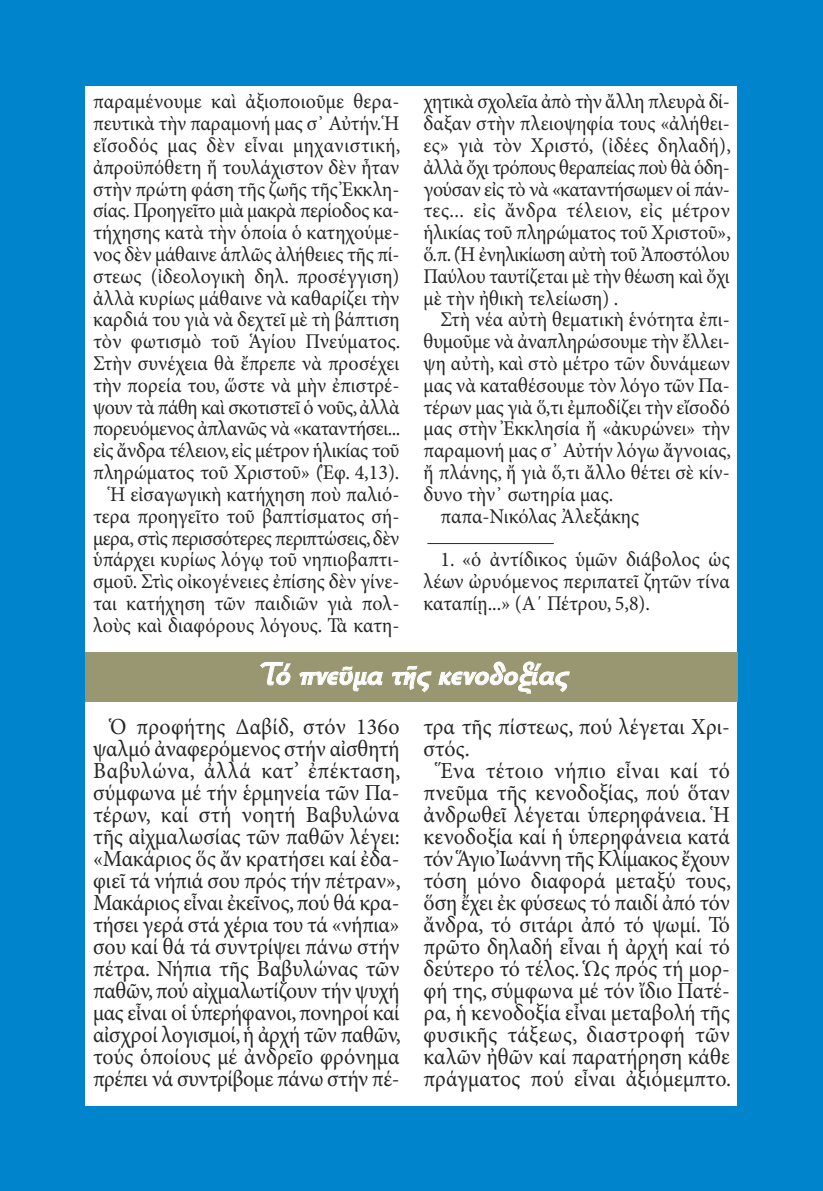
<style>
.page{position:relative;width:823px;height:1191px;background:#fff}
.page>*{position:absolute;margin:0;border:0;box-sizing:border-box;transform-origin:0 0}
.t1{font:italic 32px "Autokratorika Bold Pt";color:#fff}
.t2{font:23px/22px "Minion Pro";color:#272627;text-align:justify;scale:.95 1}
.t3{font:21px/21.8px "Minion Pro";letter-spacing:-.005em;color:#272627;text-align:justify;scale:.95 1}
</style>
<div class="page">
<div style="left:0;top:1px;width:85px;height:1190px;background:#0085cc"></div>
<div style="left:1px;top:0;width:821px;height:85px;background:#0085cc"></div>
<div style="left:737px;top:0;width:85px;height:1185px;background:#0085cc"></div>
<div style="left:9px;top:1106px;width:813px;height:84px;background:#0085cc"></div>
<div style="left:85px;top:652px;width:652px;height:49px;background:#999771"></div>
<hr style="left:427px;top:543px;width:126px;height:1px;background:#272627">
<p class="t3" style="left:93px;top:93px;width:325px;text-align:right">παραμένουμε καὶ ἀξιοποιοῦμε θερα&shy;πευτικὰ τὴν παραμονή μας σ᾽ Αὐτήν.Ἡ εἴσοδός μας δὲν εἶναι μηχανιστική, ἀπροϋπόθετη ἤ τουλάχιστον δὲν ἦταν στὴν πρώτη φάση τῆς ζωῆς τῆς Ἐκκλη&shy;σίας. Προηγεῖτο μιὰ μακρὰ περίοδος κα&shy;τήχησης κατὰ τὴν ὁποία ὁ κατηχούμε&shy;νος δὲν μάθαινε ἁπλῶς ἀλήθειες τῆς πί&shy;στεως (ἰδεολογικὴ δηλ. προσέγγιση) ἀλλὰ κυρίως μάθαινε νὰ καθαρίζει τὴν καρδιά του γιὰ νὰ δεχτεῖ μὲ τὴ βάπτιση τὸν φωτισμὸ τοῦ Ἁγίου Πνεύματος.<br>Στὴν συνέχεια θὰ ἔπρεπε νὰ προσέχει τὴν πορεία του, ὥστε νὰ μὴν ἐπιστρέ&shy;ψουν τὰ πάθη καὶ σκοτιστεῖ ὁ νοῦς,ἀλλὰ πορευόμενος ἀπλανῶς νὰ «καταντήσει... εἰς ἄνδρα τέλειον, εἰς μέτρον ἡλικίας τοῦ πληρώματος τοῦ Χριστοῦ» (Ἐφ. 4,13).<br>Ἡ εἰσαγωγικὴ κατήχηση ποὺ παλιό&shy;τερα προηγεῖτο τοῦ βαπτίσματος σή&shy;μερα, στὶς περισσότερες περιπτώσεις,δὲν ὑπάρχει κυρίως λόγῳ τοῦ νηπιοβαπτι&shy;σμοῦ. Στὶς οἰκογένειες ἐπίσης δὲν γίνε&shy;ται κατήχηση τῶν παιδιῶν γιὰ πολ&shy;λοὺς καὶ διαφόρους λόγους. Τὰ κατη-</p>
<p class="t3" style="left:423px;top:93px;width:325px">χητικὰ σχολεῖα ἀπὸ τὴν ἄλλη πλευρὰ δί&shy;δαξαν στὴν πλειοψηφία τους «ἀλήθει&shy;ες» γιὰ τὸν Χριστό, (ἰδέες δηλαδή), ἀλλὰ ὄχι τρόπους θεραπείας ποὺ θὰ ὁδη&shy;γούσαν εἰς τὸ νὰ «καταντήσωμεν οἱ πάν&shy;τες... εἰς ἄνδρα τέλειον, εἰς μέτρον ἡλικίας τοῦ πληρώματος τοῦ Χριστοῦ», ὅ.π.(Ἡ ἐνηλικίωση αὐτὴ τοῦ Ἀποστόλου Παύλου ταυτίζεται μὲ τὴν θέωση καὶ ὄχι μὲ τὴν ἠθικὴ τελείωση) .</p>
<p class="t3" style="left:440px;top:311px;width:306px">Στὴ νέα αὐτὴ θεματικὴ ἑνότητα ἐπι-</p>
<p class="t3" style="left:423px;top:332px;width:324px">θυμοῦμε νὰ ἀναπληρώσουμε τὴν ἔλλει-</p>
<p class="t3" style="left:423px;top:354px;width:324px">ψη αὐτὴ, καὶ στὸ μέτρο τῶν δυνάμεων</p>
<p class="t3" style="left:423px;top:376px;width:324px">μας νὰ καταθέσουμε τὸν λόγο τῶν Πα-</p>
<p class="t3" style="left:423px;top:398px;width:324px">τέρων μας γιὰ ὅ,τι ἐμποδίζει τὴν εἴσοδό</p>
<p class="t3" style="left:423px;top:420px;width:324px">μας στὴν Ἐκκλησία ἤ «ἀκυρώνει» τὴν</p>
<p class="t3" style="left:423px;top:441px;width:325px">παραμονή μας σ᾽ Αὐτήν λόγω ἄγνοιας,</p>
<p class="t3" style="left:423px;top:463px;width:324px">ἤ πλάνης, ἤ γιὰ ὅ,τι ἄλλο θέτει σὲ κίν-</p>
<p class="t3" style="left:423px;top:485px;width:201px">δυνο τὴν᾽ σωτηρία μας.</p>
<p class="t3" style="left:440px;top:507px;width:210px">παπα-Νικόλας Ἀλεξάκης</p>
<p class="t3" style="left:423px;top:550px;width:324px;text-indent:17px">1. «ὁ ἀντίδικος ὑμῶν διάβολος ὡς λέων ὠρυόμενος περιπατεῖ ζητῶν τίνα καταπίῃ...» (Α΄ Πέτρου, 5,8).</p>
<h1 class="t1" style="left:256px;top:655px;width:320px">Τόπνεῦμα τῆςκενοδοξίας</h1>
<p class="t2" style="left:93px;top:717px;width:325px;text-indent:17px">Ὁ προφήτης Δαβίδ, στόν 136ο ψαλμό ἀναφερόμενος στήν αἰσθητή Βαβυλώνα, ἀλλά κατ’ ἐπέκταση, σύμφωνα μέ τήν ἑρμηνεία τῶν Πα&shy;τέρων, καί στή νοητή Βαβυλώνα τῆς αἰχμαλωσίας τῶν παθῶν λέγει: «Μακάριος ὅς ἄν κρατήσει καί ἐδα&shy;φιεῖ τά νήπιά σου πρός τήν πέτραν», Μακάριος εἶναι ἐκεῖνος,πού θά κρα&shy;τήσει γερά στά χέρια του τά «νήπια» σου καί θά τά συντρίψει πάνω στήν πέτρα. Νήπια τῆς Βαβυλώνας τῶν παθῶν,πού αἰχμαλωτίζουν τήν ψυχή μας εἶναι οἱ ὑπερήφανοι,πονηροί καί αἰσχροί λογισμοί,ἡ ἀρχή τῶν παθῶν, τούς ὁποίους μέ ἀνδρεῖο φρόνημα πρέπει νά συντρίβομε πάνω στήν πέ-</p>
<p class="t2" style="left:423px;top:717px;width:324px">τρα τῆς πίστεως, πού λέγεται Χρι&shy;στός.</p>
<p class="t2" style="left:423px;top:761px;width:325px;text-indent:17px">Ἕνα τέτοιο νήπιο εἶναι καί τό πνεῦμα τῆς κενοδοξίας, πού ὅταν ἀνδρωθεῖ λέγεται ὑπερηφάνεια. Ἡ κενοδοξία καί ἡ ὑπερηφάνεια κατά τόν Ἅγιο Ἰωάννη τῆς Κλίμακος ἔχουν τόση μόνο διαφορά μεταξύ τους, ὅση ἔχει ἐκ φύσεως τό παιδί ἀπό τόν ἄνδρα, τό σιτάρι ἀπό τό ψωμί. Τό πρῶτο δηλαδή εἶναι ἡ ἀρχή καί τό δεύτερο τό τέλος. Ὡς πρός τή μορ&shy;φή της, σύμφωνα μέ τόν ἴδιο Πατέ&shy;ρα, ἡ κενοδοξία εἶναι μεταβολή τῆς φυσικῆς τάξεως, διαστροφή τῶν καλῶν ἠθῶν καί παρατήρηση κάθε πράγματος πού εἶναι ἀξιόμεμπτο.</p>
</div>
